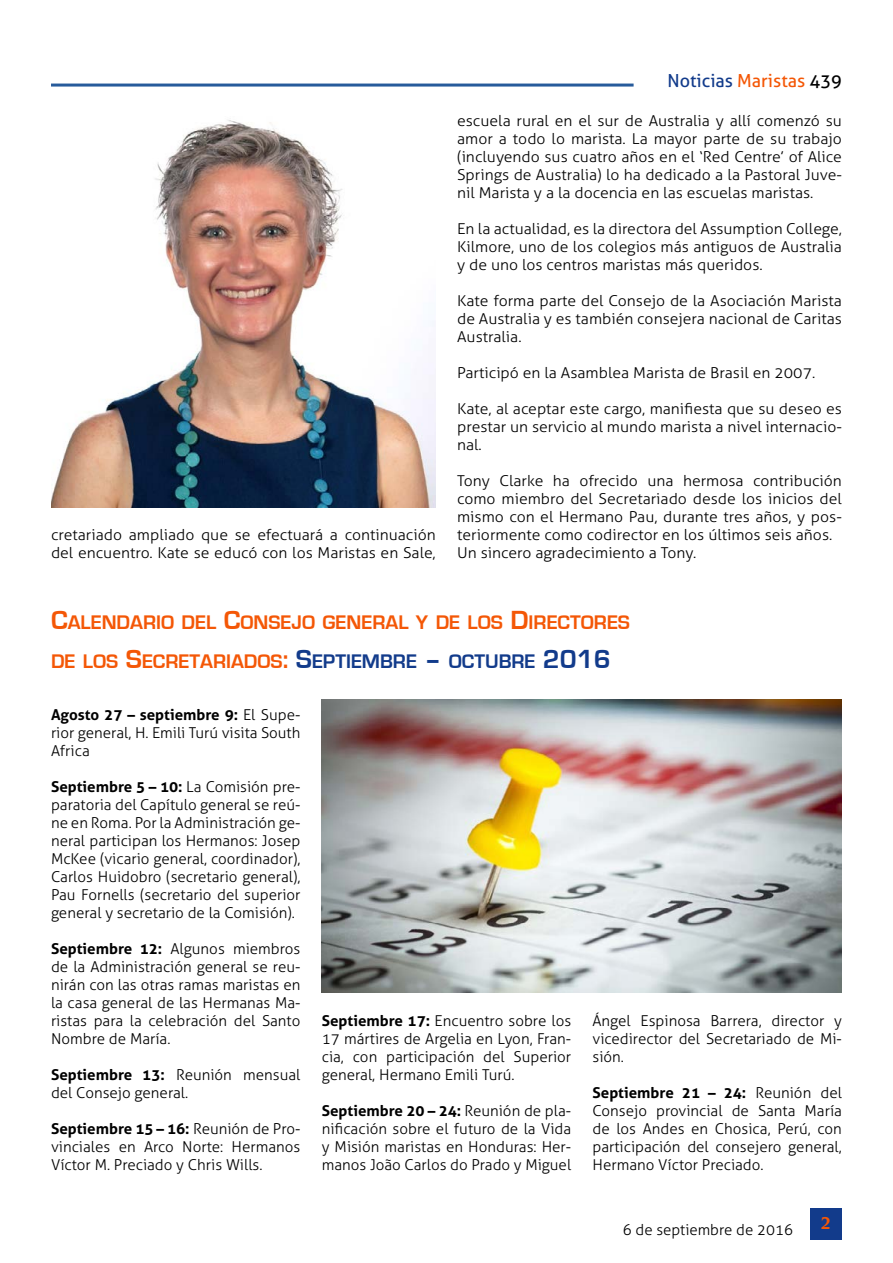
<style>
.page{position:relative;width:893px;height:1263px;background:#fff}
.page>*{position:absolute;margin:0;border:0;box-sizing:border-box;transform-origin:0 0}
.t1{font:700 20.25px/39.8px "Eurostile";color:#f45706}
.t2{font:18px "Aller";color:#123b8b}
.t3{font:700 18px "Novarese IT Cby BT";color:#f45706}
.t4{font:300 15px/18px "Aller";color:#000;text-align:justify}
.t5{font:300 15px/18px "Aller";color:#000;text-align:justify;scale:1.05 1}
.s1{color:#f45706}
.s2{color:#000}
.s3{font-size:27px}
.s4{font-size:27px;color:#123b8b}
.s5{color:#123b8b}
.s6{font-weight:700}
</style>
<div class="page">
<hr style="left:51px;top:84px;width:583px;height:3px;background:#275b9b">
<div style="left:810px;top:1208px;width:32px;height:31px;background:#123b8b"></div>
<img style="left:51px;top:120px;width:385px;height:387px">
<img style="left:322px;top:699px;width:520px;height:293px">
<p class="t5" style="left:51px;top:526px;width:368px">cretariado ampliado que se efectuará a continuación del encuentro. Kate se educó con los Maristas en Sale,</p>
<p class="t2" style="left:667px;top:69px;width:176px">Noticias <span class="s1">Maristas</span> <span class="s2">439</span></p>
<p class="t5" style="left:457px;top:112px;width:368px">escuela rural en el sur de Australia y allí comenzó su amor a todo lo marista. La mayor parte de su trabajo (incluyendo sus cuatro años en el ‘Red Centre’ of Alice Springs de Australia) lo ha dedicado a la Pastoral Juve&shy;nil Marista y a la docencia en las escuelas maristas.</p>
<p class="t5" style="left:457px;top:220px;width:368px">En la actualidad, es la directora del Assumption College, Kilmore, uno de los colegios más antiguos de Australia y de uno los centros maristas más queridos.</p>
<p class="t5" style="left:457px;top:292px;width:368px">Kate forma parte del Consejo de la Asociación Marista de Australia y es también consejera nacional de Caritas Australia.</p>
<p class="t5" style="left:457px;top:364px;width:343px">Participó en la Asamblea Marista de Brasil en 2007.</p>
<p class="t5" style="left:457px;top:400px;width:368px">Kate, al aceptar este cargo, manifiesta que su deseo es prestar un servicio al mundo marista a nivel internacio&shy;nal.</p>
<p class="t5" style="left:457px;top:472px;width:368px;text-align:left">Tony Clarke ha ofrecido una hermosa contribución como miembro del Secretariado desde los inicios del mismo con el Hermano Pau, durante tres años, y pos&shy;teriormente como codirector en los últimos seis años.<br>Un sincero agradecimiento a Tony.</p>
<h1 class="t1" style="left:51px;top:602px;width:580px"><span class="s3">C</span>ALENDARIO DEL <span class="s3">C</span>ONSEJO GENERAL Y DE LOS <span class="s3">D</span>IRECTORES<br>DE LOS <span class="s3">S</span>ECRETARIADOS<span class="s3">:</span> <span class="s4">S</span><span class="s5">EPTIEMBRE</span> <span class="s4">–</span> <span class="s5">OCTUBRE</span> <span class="s4">2016</span></h1>
<p class="t4" style="left:51px;top:706px;width:251px"><span class="s6">Agosto 27 – septiembre 9:</span> El Supe&shy;rior general, H. Emili Turú visita South Africa</p>
<p class="t4" style="left:51px;top:778px;width:251px"><span class="s6">Septiembre 5 – 10:</span> La Comisión pre&shy;paratoria del Capítulo general se reú&shy;ne en Roma. Por la Administración ge&shy;neral participan los Hermanos: Josep McKee (vicario general, coordinador), Carlos Huidobro (secretario general), Pau Fornells (secretario del superior general y secretario de la Comisión).</p>
<p class="t4" style="left:51px;top:940px;width:251px"><span class="s6">Septiembre 12:</span> Algunos miembros de la Administración general se reu&shy;nirán con las otras ramas maristas en la casa general de las Hermanas Ma&shy;ristas para la celebración del Santo Nombre de María.</p>
<p class="t4" style="left:51px;top:1066px;width:251px"><span class="s6">Septiembre 13:</span> Reunión mensual del Consejo general.</p>
<p class="t4" style="left:51px;top:1120px;width:251px"><span class="s6">Septiembre 15 – 16:</span> Reunión de Pro&shy;vinciales en Arco Norte: Hermanos Víctor M. Preciado y Chris Wills.</p>
<p class="t4" style="left:322px;top:1012px;width:251px"><span class="s6">Septiembre 17:</span> Encuentro sobre los 17 mártires de Argelia en Lyon, Fran&shy;cia, con participación del Superior general, Hermano Emili Turú.</p>
<p class="t4" style="left:322px;top:1102px;width:251px"><span class="s6">Septiembre 20 – 24:</span> Reunión de pla&shy;nificación sobre el futuro de la Vida y Misión maristas en Honduras: Her&shy;manos João Carlos do Prado y Miguel</p>
<p class="t4" style="left:592px;top:1012px;width:251px">Ángel Espinosa Barrera, director y vicedirector del Secretariado de Mi&shy;sión.</p>
<p class="t4" style="left:592px;top:1084px;width:251px"><span class="s6">Septiembre 21 – 24:</span> Reunión del Consejo provincial de Santa María de los Andes en Chosica, Perú, con participación del consejero general, Hermano Víctor Preciado.</p>
<p class="t4" style="left:623px;top:1220px;width:172px">6 de septiembre de 2016</p>
<p class="t3" style="left:821px;top:1212px;width:12px">2</p>
</div>
